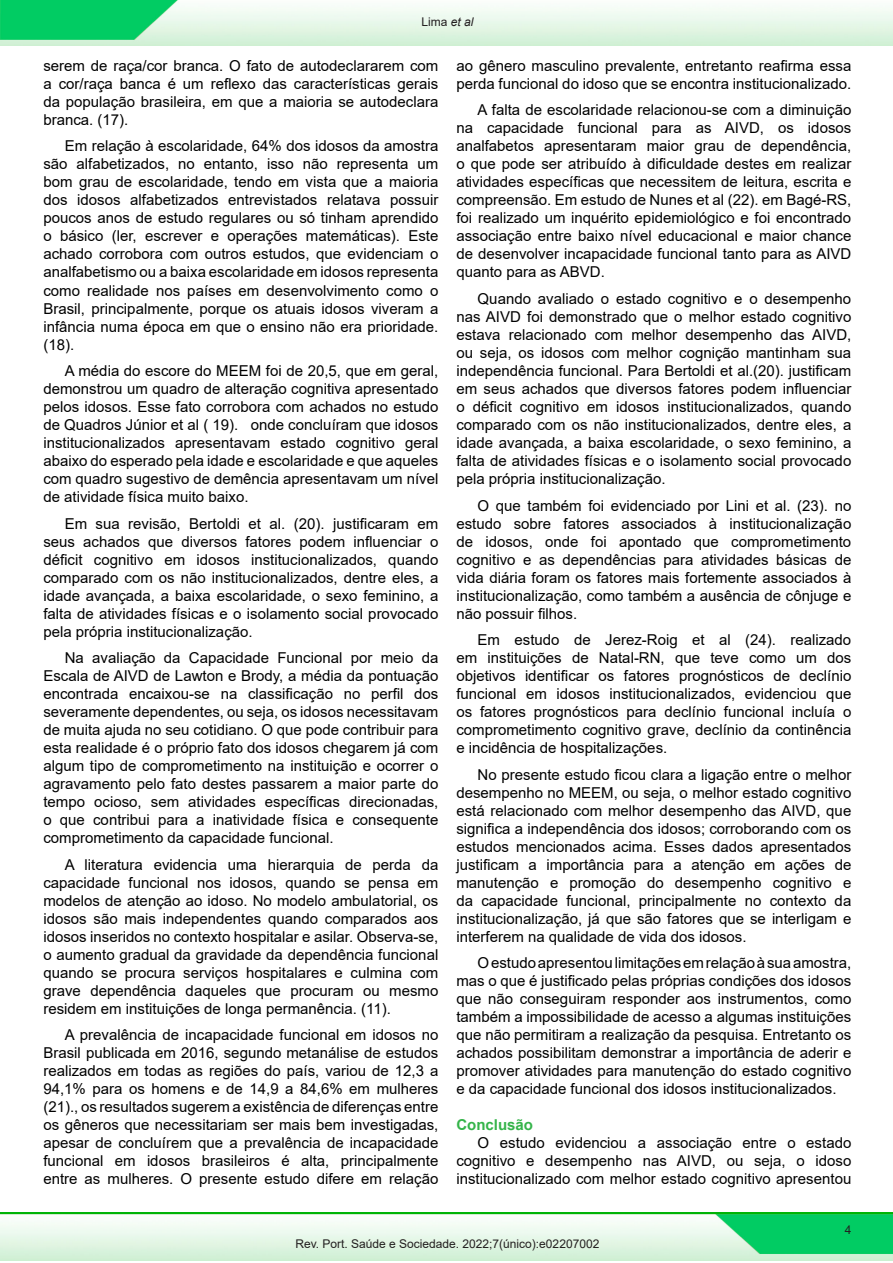
<style>
.page{position:relative;width:893px;height:1263px;background:#fff}
.page>*{position:absolute;margin:0;border:0;box-sizing:border-box;transform-origin:0 0}
.Texto{font:15px/18px "Arial";color:#000;text-align:justify}
.Títulos_Texto{font:700 15px "Arial";color:#35b44a}
.t1{font:12px "Arial";color:#231f20}
.s1{font-style:italic}
</style>
<div class="page">
<img style="left:1px;top:1212px;width:892px;height:48px">
<img style="left:1px;top:0;width:892px;height:45px">
<p class="t1" style="left:421px;top:13px;width:54px">Lima <span class="s1">et al</span></p>
<p class="Texto" style="left:43px;top:57px;width:396px">serem de raça/cor branca. O fato de autodeclararem com a cor/raça banca é um reflexo das características gerais da população brasileira, em que a maioria se autodeclara branca. (17).</p>
<p class="Texto" style="left:43px;top:137px;width:396px;text-indent:21px">Em relação à escolaridade, 64% dos idosos da amostra são alfabetizados, no entanto, isso não representa um bom grau de escolaridade, tendo em vista que a maioria dos idosos alfabetizados entrevistados relatava possuir poucos anos de estudo regulares ou só tinham aprendido o básico (ler, escrever e operações matemáticas). Este achado corrobora com outros estudos, que evidenciam o analfabetismo ou a baixa escolaridade em idosos representa como realidade nos países em desenvolvimento como o Brasil, principalmente, porque os atuais idosos viveram a infância numa época em que o ensino não era prioridade. (18).</p>
<p class="Texto" style="left:43px;top:362px;width:396px;text-indent:21px">A média do escore do MEEM foi de 20,5, que em geral, demonstrou um quadro de alteração cognitiva apresentado pelos idosos. Esse fato corrobora com achados no estudo de Quadros Júnior et al ( 19). onde concluíram que idosos institucionalizados apresentavam estado cognitivo geral abaixo do esperado pela idade e escolaridade e que aqueles com quadro sugestivo de demência apresentavam um nível de atividade física muito baixo.</p>
<p class="Texto" style="left:43px;top:514px;width:396px;text-indent:21px">Em sua revisão, Bertoldi et al. (20). justificaram em seus achados que diversos fatores podem influenciar o déficit cognitivo em idosos institucionalizados, quando comparado com os não institucionalizados, dentre eles, a idade avançada, a baixa escolaridade, o sexo feminino, a falta de atividades físicas e o isolamento social provocado pela própria institucionalização.</p>
<p class="Texto" style="left:43px;top:649px;width:396px;text-indent:21px">Na avaliação da Capacidade Funcional por meio da Escala de AIVD de Lawton e Brody, a média da pontuação encontrada encaixou-se na classificação no perfil dos severamente dependentes, ou seja, os idosos necessitavam de muita ajuda no seu cotidiano. O que pode contribuir para esta realidade é o próprio fato dos idosos chegarem já com algum tipo de comprometimento na instituição e ocorrer o agravamento pelo fato destes passarem a maior parte do tempo ocioso, sem atividades específicas direcionadas, o que contribui para a inatividade física e consequente comprometimento da capacidade funcional.</p>
<p class="Texto" style="left:43px;top:855px;width:396px;text-indent:21px">A literatura evidencia uma hierarquia de perda da capacidade funcional nos idosos, quando se pensa em modelos de atenção ao idoso. No modelo ambulatorial, os idosos são mais independentes quando comparados aos idosos inseridos no contexto hospitalar e asilar. Observa-se, o aumento gradual da gravidade da dependência funcional quando se procura serviços hospitalares e culmina com grave dependência daqueles que procuram ou mesmo residem em instituições de longa permanência. (11).</p>
<p class="Texto" style="left:43px;top:1026px;width:396px;text-indent:21px">A prevalência de incapacidade funcional em idosos no Brasil publicada em 2016, segundo metanálise de estudos realizados em todas as regiões do país, variou de 12,3 a 94,1% para os homens e de 14,9 a 84,6% em mulheres (21)., os resultados sugerem a existência de diferenças entre os gêneros que necessitariam ser mais bem investigadas, apesar de concluírem que a prevalência de incapacidade funcional em idosos brasileiros é alta, principalmente entre as mulheres. O presente estudo difere em relação</p>
<p class="Texto" style="left:456px;top:57px;width:396px">ao gênero masculino prevalente, entretanto reafirma essa perda funcional do idoso que se encontra institucionalizado.</p>
<p class="Texto" style="left:456px;top:101px;width:396px;text-indent:21px">A falta de escolaridade relacionou-se com a diminuição na capacidade funcional para as AIVD, os idosos analfabetos apresentaram maior grau de dependência, o que pode ser atribuído à dificuldade destes em realizar atividades específicas que necessitem de leitura, escrita e compreensão. Em estudo de Nunes et al (22). em Bagé-RS, foi realizado um inquérito epidemiológico e foi encontrado associação entre baixo nível educacional e maior chance de desenvolver incapacidade funcional tanto para as AIVD quanto para as ABVD.</p>
<p class="Texto" style="left:456px;top:290px;width:396px;text-indent:21px">Quando avaliado o estado cognitivo e o desempenho nas AIVD foi demonstrado que o melhor estado cognitivo estava relacionado com melhor desempenho das AIVD, ou seja, os idosos com melhor cognição mantinham sua independência funcional. Para Bertoldi et al.(20). justificam em seus achados que diversos fatores podem influenciar o déficit cognitivo em idosos institucionalizados, quando comparado com os não institucionalizados, dentre eles, a idade avançada, a baixa escolaridade, o sexo feminino, a falta de atividades físicas e o isolamento social provocado pela própria institucionalização.</p>
<p class="Texto" style="left:456px;top:496px;width:396px;text-indent:21px">O que também foi evidenciado por Lini et al. (23). no estudo sobre fatores associados à institucionalização de idosos, onde foi apontado que comprometimento cognitivo e as dependências para atividades básicas de vida diária foram os fatores mais fortemente associados à institucionalização, como também a ausência de cônjuge e não possuir filhos.</p>
<p class="Texto" style="left:456px;top:631px;width:396px;text-indent:21px">Em estudo de Jerez-Roig et al (24). realizado em instituições de Natal-RN, que teve como um dos objetivos identificar os fatores prognósticos de declínio funcional em idosos institucionalizados, evidenciou que os fatores prognósticos para declínio funcional incluía o comprometimento cognitivo grave, declínio da continência e incidência de hospitalizações.</p>
<p class="Texto" style="left:456px;top:765px;width:396px;text-indent:21px">No presente estudo ficou clara a ligação entre o melhor desempenho no MEEM, ou seja, o melhor estado cognitivo está relacionado com melhor desempenho das AIVD, que significa a independência dos idosos; corroborando com os estudos mencionados acima. Esses dados apresentados justificam a importância para a atenção em ações de manutenção e promoção do desempenho cognitivo e da capacidade funcional, principalmente no contexto da institucionalização, já que são fatores que se interligam e interferem na qualidade de vida dos idosos.</p>
<p class="Texto" style="left:456px;top:954px;width:396px;text-indent:21px">O estudo apresentou limitações em relação à sua amostra, mas o que é justificado pelas próprias condições dos idosos que não conseguiram responder aos instrumentos, como também a impossibilidade de acesso a algumas instituições que não permitiram a realização da pesquisa. Entretanto os achados possibilitam demonstrar a importância de aderir e promover atividades para manutenção do estado cognitivo e da capacidade funcional dos idosos institucionalizados.</p>
<p class="Títulos_Texto" style="left:456px;top:1114px;width:78px">Conclusão</p>
<p class="Texto" style="left:456px;top:1134px;width:396px;text-indent:21px">O estudo evidenciou a associação entre o estado cognitivo e desempenho nas AIVD, ou seja, o idoso institucionalizado com melhor estado cognitivo apresentou</p>
<p class="t1" style="left:845px;top:1221px;width:8px">4</p>
<p class="t1" style="left:295px;top:1235px;width:305px">Rev. Port. Saúde e Sociedade. 2022;7(único):e02207002</p>
</div>
